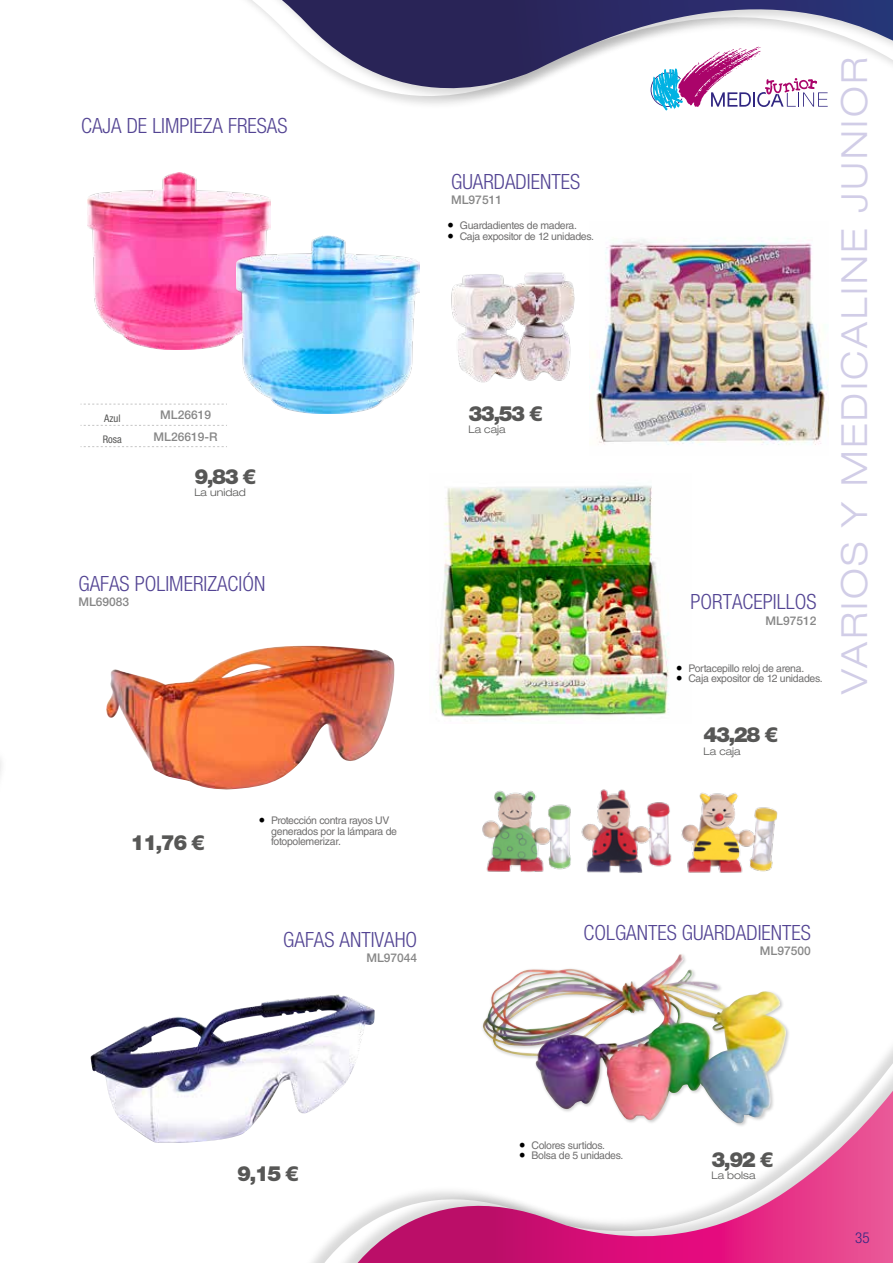
<style>
.page{position:relative;width:893px;height:1263px;background:#fff}
.page>*{position:absolute;margin:0;border:0;box-sizing:border-box;transform-origin:0 0}
.t1{font:300 expanded 36px "Helvetica Neue";letter-spacing:.075em;color:#d1cde7}
.t2{font:300 condensed 21px "Helvetica Neue";color:#534493}
.t3{font:900 21px "Helvetica Neue";letter-spacing:-.075em;color:#575756}
.t4{font:300 condensed 15px "Helvetica Neue";color:#302681}
.t5{font:500 12px "Helvetica Neue";color:#878787}
.t6{font:10.5px/10.5px "Helvetica LT Std";letter-spacing:-.03em;color:#706f6f}
.t7{font:300 expanded 10.5px "Helvetica Neue";letter-spacing:.005em;color:#575756}
.t8{font:condensed 10.5px "Helvetica Neue";color:#575756}
.s1{font-family:"Minion Pro";font-size:18px;color:#000}
</style>
<div class="page">
<svg style="left:347px;top:1064px;width:546px;height:199px"></svg>
<svg style="left:255px;top:0;width:638px;height:104px"></svg>
<img style="left:596px;top:238px;width:231px;height:207px">
<div style="left:481px;top:953px;width:309px;height:174px;background:#000;opacity:.2"></div>
<img style="left:483px;top:959px;width:264px;height:164px">
<svg style="left:651px;top:47px;width:177px;height:64px"></svg>
<img style="left:451px;top:238px;width:149px;height:159px">
<img style="left:436px;top:485px;width:233px;height:235px">
<img style="left:482px;top:789px;width:296px;height:84px">
<svg style="left:81px;top:404px;width:146px;height:1px"></svg>
<svg style="left:81px;top:425px;width:146px;height:1px"></svg>
<svg style="left:81px;top:446px;width:146px;height:1px"></svg>
<img style="left:106px;top:646px;width:289px;height:144px">
<img style="left:91px;top:994px;width:284px;height:149px">
<img style="left:88px;top:173px;width:182px;height:177px">
<img style="left:236px;top:235px;width:183px;height:178px">
<h2 class="t2" style="left:81px;top:114px;width:208px">CAJA DE LIMPIEZA FRESAS</h2>
<p class="t8" style="left:104px;top:412px;width:18px">Azul</p>
<p class="t5" style="left:160px;top:408px;width:52px">ML26619</p>
<p class="t8" style="left:103px;top:433px;width:21px">Rosa</p>
<p class="t5" style="left:154px;top:429px;width:66px">ML26619-R</p>
<h2 class="t3" style="left:194px;top:464px;width:64px">9,83 €</h2>
<p class="t7" style="left:194px;top:486px;width:53px">La unidad</p>
<h2 class="t2" style="left:78px;top:571px;width:188px">GAFAS POLIMERIZACIÓN</h2>
<p class="t5" style="left:78px;top:594px;width:52px">ML69083</p>
<h2 class="t3" style="left:131px;top:829px;width:76px">11,76 €</h2>
<p class="t6" style="left:271px;top:815px;width:127px;text-indent:-13px"><span class="s1">•</span> Protección contra rayos UV generados por la lámpara de fotopolemerizar.</p>
<h2 class="t2" style="left:283px;top:927px;width:136px">GAFAS ANTIVAHO</h2>
<p class="t5" style="left:366px;top:951px;width:52px">ML97044</p>
<h2 class="t2" style="left:451px;top:169px;width:131px">GUARDADIENTES</h2>
<p class="t5" style="left:451px;top:193px;width:52px">ML97511</p>
<p class="t6" style="left:447px;top:220px;width:131px"><span class="s1">•</span> Guardadientes de madera.</p>
<p class="t6" style="left:447px;top:231px;width:148px"><span class="s1">•</span> Caja expositor de 12 unidades.</p>
<h2 class="t3" style="left:468px;top:401px;width:76px">33,53 €</h2>
<p class="t7" style="left:468px;top:423px;width:39px">La caja</p>
<h2 class="t2" style="left:690px;top:590px;width:127px">PORTACEPILLOS</h2>
<p class="t5" style="left:765px;top:613px;width:52px">ML97512</p>
<p class="t6" style="left:676px;top:663px;width:130px"><span class="s1">•</span> Portacepillo reloj de arena.</p>
<p class="t6" style="left:676px;top:673px;width:148px"><span class="s1">•</span> Caja expositor de 12 unidades.</p>
<h2 class="t3" style="left:704px;top:722px;width:76px">43,28 €</h2>
<p class="t7" style="left:704px;top:745px;width:39px">La caja</p>
<h1 class="t1" style="left:833px;top:694px;width:638px;rotate:-90deg">VARIOS Y MEDICALINE JUNIOR</h1>
<h2 class="t2" style="left:583px;top:920px;width:229px">COLGANTES GUARDADIENTES</h2>
<p class="t5" style="left:760px;top:944px;width:52px">ML97500</p>
<h2 class="t3" style="left:237px;top:1161px;width:64px">9,15 €</h2>
<p class="t6" style="left:519px;top:1140px;width:88px"><span class="s1">•</span> Colores surtidos.</p>
<p class="t6" style="left:519px;top:1150px;width:106px"><span class="s1">•</span> Bolsa de 5 unidades.</p>
<h2 class="t3" style="left:711px;top:1147px;width:64px">3,92 €</h2>
<p class="t7" style="left:711px;top:1169px;width:46px">La bolsa</p>
<h3 class="t4" style="left:855px;top:1229px;width:16px">35</h3>
</div>
